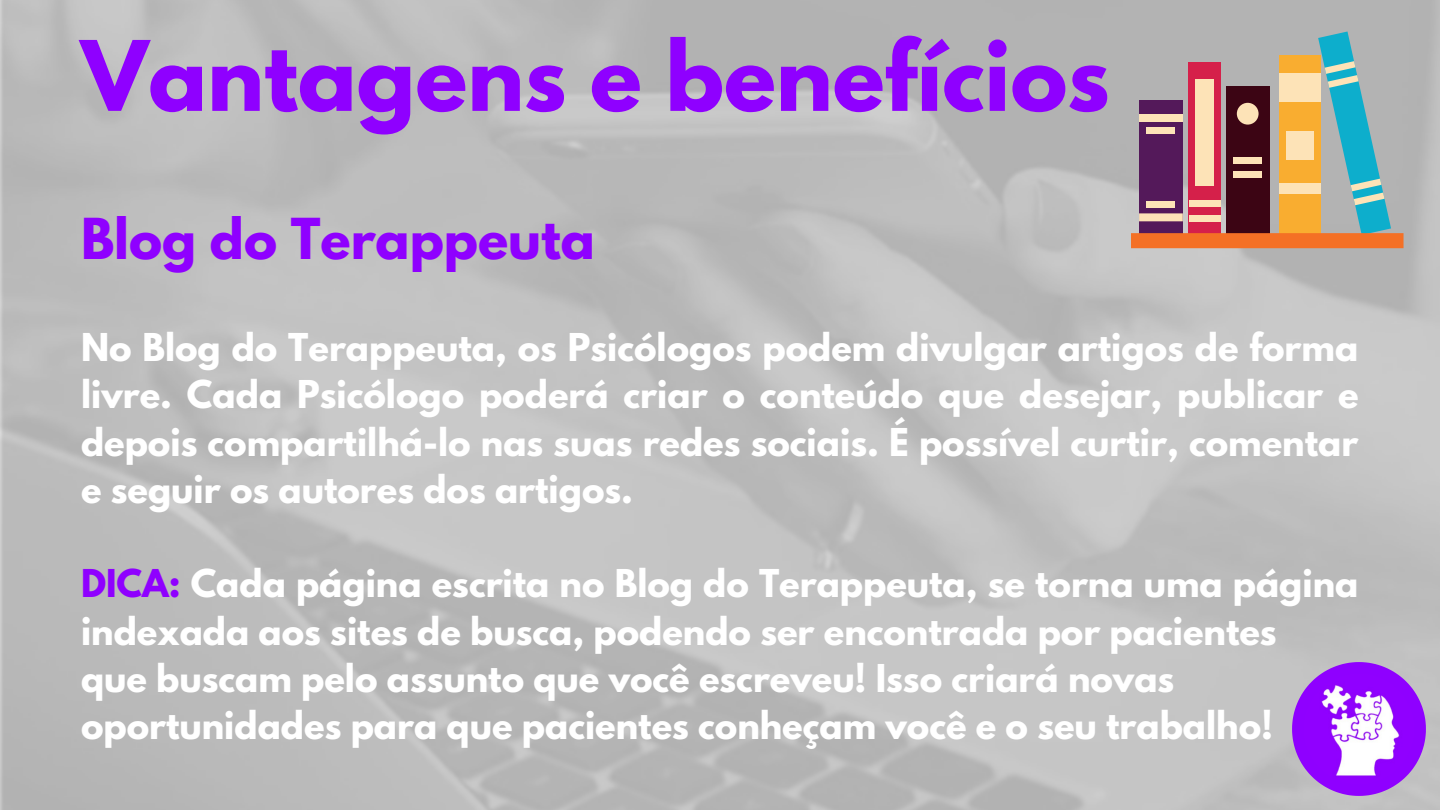
<style>
.page{position:relative;width:1440px;height:810px;background:#fff}
.page>*{position:absolute;margin:0;border:0;box-sizing:border-box;transform-origin:0 0}
.t1{font:700 86px "League Spartan";color:#8f00ff}
.t2{font:700 50px "League Spartan";color:#8f00ff}
.t3{font:700 34px/47.2px "League Spartan";color:#fff;text-align:justify}
.s1{color:#8f00ff}
</style>
<div class="page">
<img style="left:0;top:0;width:1440px;height:810px">
<div style="left:1139px;top:100px;width:44px;height:135px;background:#54195a"></div>
<div style="left:1139px;top:114px;width:44px;height:8px;background:#fde3b7"></div>
<div style="left:1147px;top:127px;width:28px;height:7px;background:#fde3b7"></div>
<div style="left:1139px;top:213px;width:44px;height:8px;background:#fde3b7"></div>
<div style="left:1147px;top:202px;width:28px;height:6px;background:#fde3b7"></div>
<svg style="left:1318px;top:31px;width:73px;height:202px;background:#79b3bc"></svg>
<div style="left:1189px;top:63px;width:32px;height:172px;background:#d5204a"></div>
<div style="left:1189px;top:201px;width:32px;height:6px;background:#fde3b7"></div>
<div style="left:1189px;top:215px;width:32px;height:6px;background:#fde3b7"></div>
<div style="left:1195px;top:79px;width:19px;height:106px;background:#fde3b7"></div>
<div style="left:1226px;top:87px;width:43px;height:148px;background:#3c0514"></div>
<div style="left:1234px;top:157px;width:28px;height:7px;background:#fde3b7"></div>
<div style="left:1234px;top:172px;width:28px;height:6px;background:#fde3b7"></div>
<div style="left:1237px;top:103px;width:22px;height:22px;background:#fde3b7;border-radius:50%"></div>
<div style="left:1279px;top:56px;width:42px;height:180px;background:#f9ad30"></div>
<div style="left:1279px;top:73px;width:42px;height:29px;background:#fde3b7"></div>
<div style="left:1286px;top:132px;width:27px;height:28px;background:#fde3b7"></div>
<div style="left:1279px;top:184px;width:42px;height:10px;background:#fde3b7"></div>
<div style="left:1131px;top:233px;width:273px;height:15px;background:#f47025"></div>
<svg style="left:1292px;top:662px;width:134px;height:134px;background:#ad73da"></svg>
<img style="left:1303px;top:673px;width:112px;height:112px">
<p class="t1" style="left:81px;top:33px;width:1030px">Vantagens e benefícios</p>
<p class="t2" style="left:81px;top:214px;width:515px">Blog do Terappeuta</p>
<p class="t3" style="left:81px;top:328px;width:1279px">No Blog do Terappeuta, os Psicólogos podem divulgar artigos de forma livre. Cada Psicólogo poderá criar o conteúdo que desejar, publicar e depois compartilhá-lo nas suas redes sociais. É possível curtir, comentar e seguir os autores dos artigos.</p>
<p class="t3" style="left:81px;top:565px;width:1279px"><span class="s1">DICA:</span> Cada página escrita no Blog do Terappeuta, se torna uma página indexada aos sites de busca, podendo ser encontrada por pacientes</p>
<p class="t3" style="left:81px;top:659px;width:1095px">que buscam pelo assunto que você escreveu! Isso criará novas</p>
<p class="t3" style="left:81px;top:706px;width:1194px">oportunidades para que pacientes conheçam você e o seu trabalho!</p>
</div>
